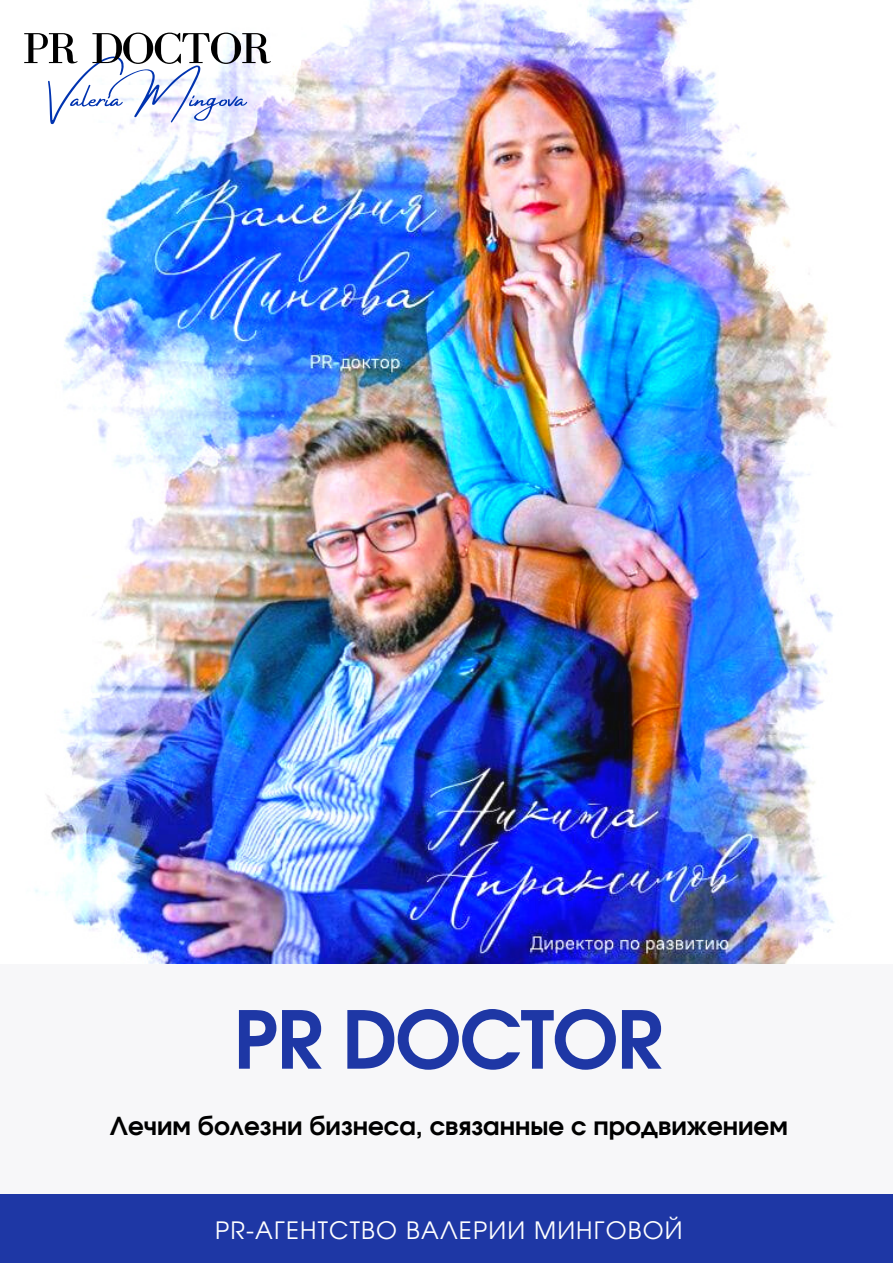
<style>
.page{position:relative;width:893px;height:1264px;background:#fff}
.page>*{position:absolute;margin:0;border:0;box-sizing:border-box;transform-origin:0 0}
.t1{font:700 79.35px "Evolventa";letter-spacing:-.03em;color:#1e37a5}
.t2{font:700 24.75px "Evolventa";color:#000}
.t3{font:24px "Evolventa";letter-spacing:.05em;color:#fff}
</style>
<div class="page">
<div style="left:0;top:0;width:892px;height:1262px;background:#f7f7f9"></div>
<img style="left:36px;top:0;width:797px;height:963px">
<div style="left:0;top:1194px;width:892px;height:68px;background:#1e37a5"></div>
<svg style="left:24px;top:33px;width:247px;height:91px"></svg>
<h1 class="t1" style="left:233px;top:1005px;width:432px">PR DOCTOR</h1>
<p class="t2" style="left:110px;top:1115px;width:679px">Лечим болезни бизнеса, связанные с продвижением</p>
<p class="t3" style="left:215px;top:1219px;width:469px">PR-АГЕНТСТВО ВАЛЕРИИ МИНГОВОЙ</p>
</div>
